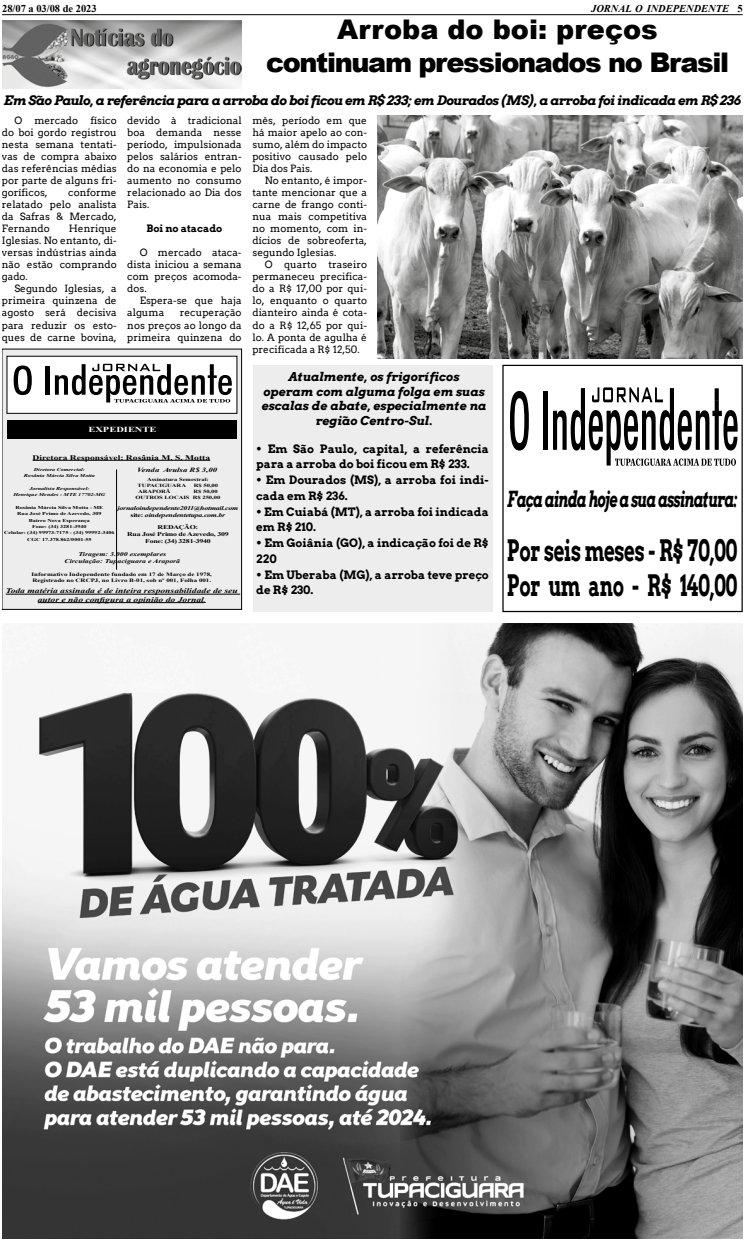
<style>
.page{position:relative;width:745px;height:1241px;background:#fff}
.page>*{position:absolute;margin:0;border:0;box-sizing:border-box;transform-origin:0 0}
.t1{font:700 28.96px/34.7px "Arvo";letter-spacing:-.02em;color:#000;scale:.65 1}
.t2{font:900 27.04px/32.5px "Arial";letter-spacing:-.05em;color:#000;text-align:center}
.t3{font:italic 700 22.14px "Arvo";letter-spacing:-.05em;color:#000;scale:.65 1}
.t4{font:italic 700 13.12px "Arvo";letter-spacing:-.04em;color:#000}
.t5{font:italic 700 12.25px/14.7px "Arvo";color:#000;text-align:center}
.t6{font:700 11.38px/15.8px "Arvo";color:#000}
.t7{font:italic 700 10.5px "Times New Roman";color:#000}
.t8{font:700 10.5px "Times New Roman";color:#000}
.t9{font:10.06px/12.1px "Arvo";color:#000;text-align:justify}
.t10{font:700 10.06px "Arvo";color:#000}
.t11{font:700 7.7px "Times New Roman";color:#fdfdfd;scale:1.36 1}
.t12{font:italic 700 7.09px/8.5px "Times New Roman";color:#000;text-align:center;scale:1.36 1}
.t13{font:700 7px "Times New Roman";color:#000;scale:1.36 1}
.t14{font:italic 700 6.39px "Times New Roman";color:#000;scale:1.36 1}
.t15{font:italic 700 5.77px/6.9px "Times New Roman";letter-spacing:-.03em;color:#000;text-align:center;scale:1.36 1}
.t16{font:italic 700 5.77px/6.9px "Times New Roman";color:#000;text-align:center;scale:1.36 1}
.t17{font:700 5.77px/6.9px "Times New Roman";letter-spacing:-.03em;color:#000;text-align:center;scale:1.36 1}
.t18{font:700 5.16px/6.1px "Times New Roman";color:#000;scale:1.36 1}
.t19{font:700 4.81px/5.8px "Times New Roman";color:#000;scale:1.36 1}
.t20{font:700 4.46px/6.4px "Times New Roman";color:#000;text-align:center;scale:1.36 1}
.t21{font:italic 700 4.46px/6.4px "Times New Roman";color:#000;text-align:center;scale:1.36 1}
.s1{font-style:normal}
.s2{font-size:5.16px}
</style>
<div class="page">
<hr style="left:2px;top:14px;width:740px;height:1px;background:#000">
<div style="left:502px;top:365px;width:240px;height:247px;border:1px solid #000"></div>
<svg style="left:510px;top:391px;width:18px;height:59px"></svg>
<div style="left:542px;top:391px;width:5px;height:59px;background:#000"></div>
<svg style="left:553px;top:387px;width:183px;height:78px"></svg>
<svg style="left:714px;top:388px;width:4px;height:12px"></svg>
<div style="left:2px;top:349px;width:239px;height:260px;background:#ededed"></div>
<hr style="left:33px;top:460px;width:177px;height:1px;background:#000">
<hr style="left:6px;top:593px;width:234px;height:1px;background:#000">
<hr style="left:38px;top:602px;width:166px;height:1px;background:#000">
<div style="left:7px;top:420px;width:230px;height:19px;background:#000"></div>
<hr style="left:116px;top:469px;width:1px;height:100px;background:#000">
<div style="left:7px;top:356px;width:230px;height:57px;background:#fff"></div>
<svg style="left:14px;top:365px;width:18px;height:30px"></svg>
<hr style="left:45px;top:366px;width:4px;height:28px;background:#000">
<svg style="left:55px;top:364px;width:177px;height:38px"></svg>
<img style="left:2px;top:623px;width:740px;height:615px">
<img style="left:2px;top:20px;width:240px;height:68px">
<img style="left:377px;top:116px;width:365px;height:242px">
<div style="left:252px;top:365px;width:240px;height:246px;background:#ededed"></div>
<p class="t8" style="left:2px;top:1px;width:96px">28/07 a 03/08 de 2023</p>
<p class="t7" style="left:590px;top:1px;width:153px">JORNAL O INDEPENDENTE <span class="s1">5</span></p>
<h2 class="t2" style="left:266px;top:14px;width:464px">Arroba do boi: preços continuam pressionados no Brasil</h2>
<h3 class="t4" style="left:4px;top:92px;width:738px">Em São Paulo, a referência para a arroba do boi ficou em R$ 233; em Dourados (MS), a arroba foi indicada em R$ 236</h3>
<p class="t9" style="left:2px;top:114px;width:116px;text-indent:12px">O mercado físico do boi gordo registrou nesta semana tentati&shy;vas de compra abaixo das referências médias por parte de alguns fri&shy;goríficos,</p>
<p class="t9" style="left:2px;top:186px;width:116px;text-indent:66px">conforme relatado pelo analista da Safras &amp; Mercado, Fernando</p>
<p class="t9" style="left:2px;top:222px;width:116px;text-indent:67px">Henrique Iglesias. No entanto, di&shy;versas indústrias ainda não estão comprando gado.</p>
<p class="t9" style="left:2px;top:283px;width:116px;text-indent:12px">Segundo Iglesias, a primeira quinzena de agosto será decisiva para reduzir os esto&shy;ques de carne bovina,</p>
<p class="t9" style="left:127px;top:114px;width:116px">devido à tradicional boa demanda nesse período, impulsionada pelos salários entran&shy;do na economia e pelo aumento no consumo relacionado ao Dia dos Pais.</p>
<p class="t10" style="left:146px;top:222px;width:77px">Boi no atacado</p>
<p class="t9" style="left:127px;top:246px;width:116px;text-indent:12px">O mercado ataca&shy;dista iniciou a semana com preços acomoda&shy;dos.</p>
<p class="t9" style="left:127px;top:295px;width:116px;text-indent:12px">Espera-se que haja alguma</p>
<p class="t9" style="left:127px;top:307px;width:116px;text-indent:52px">recuperação nos preços ao longo da primeira quinzena do</p>
<p class="t11" style="left:88px;top:424px;width:52px">EXPEDIENTE</p>
<p class="t13" style="left:33px;top:452px;width:132px">Diretora Responsável: Rosânia M. S. Motta</p>
<p class="t21" style="left:24px;top:466px;width:54px">Diretora Comercial:<br>Rosânia Márcia Silva Motta</p>
<p class="t21" style="left:13px;top:485px;width:69px">Jornalista Responsável:<br>Henrique Mendes - MTE 17702-MG</p>
<p class="t20" style="left:4px;top:504px;width:83px">Rosânia Márcia Silva Motta - ME<br>Rua José Primo de Azevedo, 309<br>Bairro Nova Esperança<br>Fone: (34) 3281-3940<br>Celular: (34) 99973-7175 - (34) 99992-3406<br>CGC 17.378.862/0001-55</p>
<p class="t14" style="left:137px;top:465px;width:60px">Venda Avulsa R$ 3,00</p>
<p class="t19" style="left:137px;top:477px;width:54px;text-indent:9px">Assinatura Semestral:<br>TUPACIGUARA</p>
<p class="t19" style="left:194px;top:482px;width:19px">R$ 50,00</p>
<p class="t19" style="left:138px;top:488px;width:25px">ARAPORÃ</p>
<p class="t19" style="left:135px;top:488px;width:64px;text-indent:58px">R$ 50,00<br>OUTROS LOCAIS R$ 250,00</p>
<p class="t15" style="left:117px;top:504px;width:90px">jornaloindependente2011@hotmail.com <span class="s1">site:</span> oindependentetupa.com.br</p>
<p class="t17" style="left:127px;top:523px;width:76px">REDAÇÃO:<br>Rua José Primo de Azevedo, 309<br>Fone: (34) 3281-3940</p>
<p class="t16" style="left:64px;top:550px;width:87px">Tiragem: 3.000 exemplares<br>Circulação: Tupaciguara e Araporã</p>
<p class="t18" style="left:32px;top:571px;width:134px">Informativo Independente fundado em 17 de Março de 1978,<br>Registrado no CRCPJ, no Livro B-01, sob nº 001, Folha 001.</p>
<p class="t12" style="left:6px;top:586px;width:172px">Toda matéria assinada é de inteira responsabilidade de seu autor e não configura a opinião do Jornal<span class="s2">.</span></p>
<p class="t9" style="left:252px;top:114px;width:116px">mês, período em que há maior apelo ao con&shy;sumo, além do impacto positivo causado pelo Dia dos Pais.</p>
<p class="t9" style="left:252px;top:174px;width:116px;text-indent:12px">No entanto, é impor&shy;tante mencionar que a carne de frango conti&shy;nua mais competitiva no momento, com in&shy;dícios de sobreoferta, segundo Iglesias.</p>
<p class="t9" style="left:252px;top:258px;width:116px;text-indent:12px">O quarto traseiro permaneceu precifica&shy;do a R$ 17,00 por qui&shy;lo, enquanto o quarto dianteiro ainda é cota&shy;do a R$ 12,65 por qui&shy;lo. A ponta de agulha é precificada a R$ 12,50.</p>
<p class="t5" style="left:261px;top:369px;width:226px">Atualmente, os frigoríficos<br>operam com alguma folga em suas escalas de abate, especialmente na região Centro-Sul.</p>
<p class="t6" style="left:256px;top:440px;width:234px">• Em São Paulo, capital, a referência para a arroba do boi ficou em R$ 233.</p>
<p class="t6" style="left:256px;top:472px;width:234px">• Em Dourados (MS), a arroba foi indi&shy;cada em R$ 236.</p>
<p class="t6" style="left:256px;top:503px;width:234px">• Em Cuiabá (MT), a arroba foi indicada em R$ 210.</p>
<p class="t6" style="left:256px;top:535px;width:234px">• Em Goiânia (GO), a indicação foi de R$<br>220</p>
<p class="t6" style="left:256px;top:566px;width:234px">• Em Uberaba (MG), a arroba teve preço de R$ 230.</p>
<h3 class="t3" style="left:506px;top:485px;width:355px">Faça ainda hoje a sua assinatura:</h3>
<h1 class="t1" style="left:506px;top:533px;width:356px">Por seis meses - R$ 70,00<br>Por um ano - R$ 140,00</h1>
</div>
